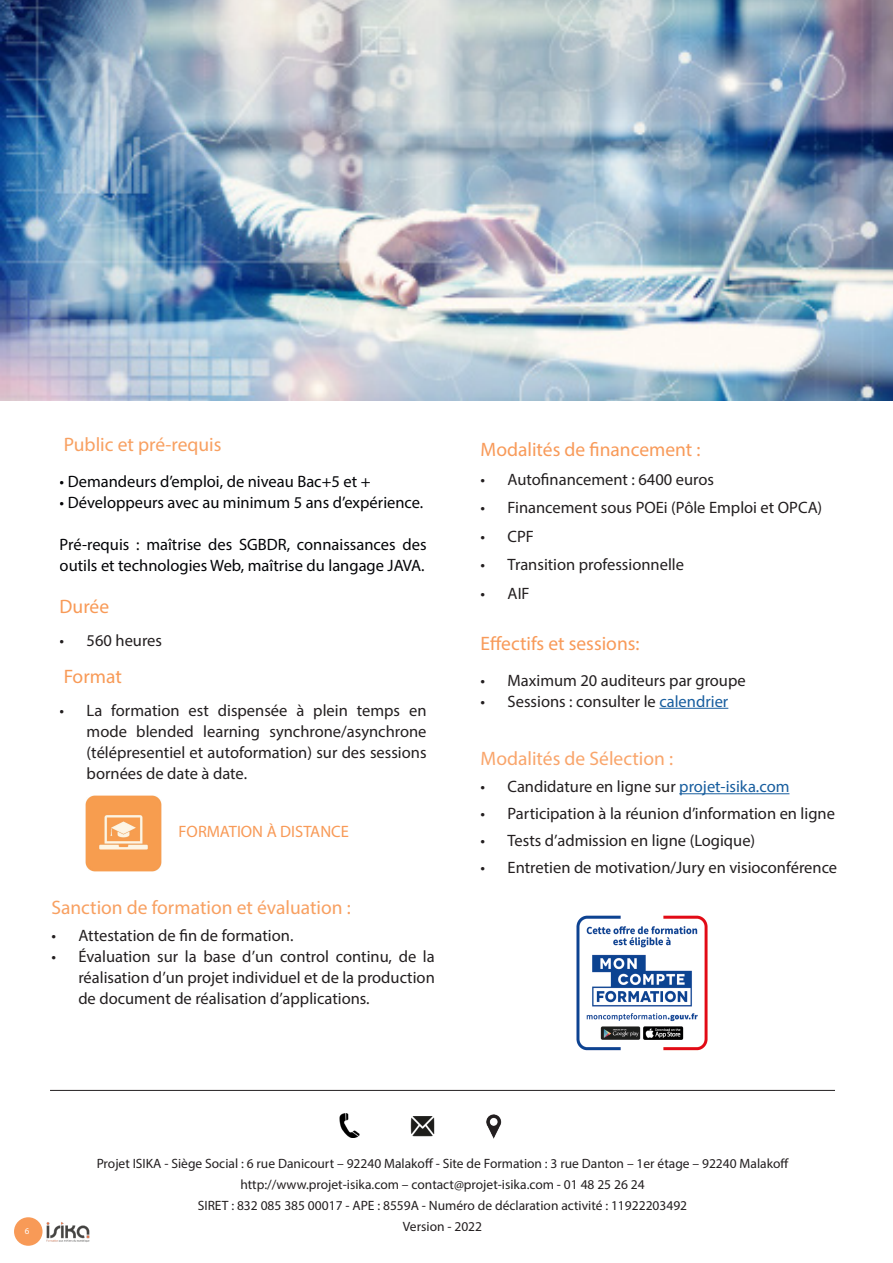
<style>
.page{position:relative;width:893px;height:1263px;background:#fff}
.page>*{position:absolute;margin:0;border:0;box-sizing:border-box;transform-origin:0 0}
.t1{font:19.5px "Myriad Pro";color:#f8a061}
.t2{font:19.5px "Myriad Pro";color:#f89a59}
.t3{font:19.5px "Myriad Pro";color:#f9a56b}
.Titre_Module{font:19.5px "Myriad Pro";color:#f89a57}
.t4{font:16.5px/21px "Myriad Pro";color:#231f20;text-align:justify}
.t5{font:16.5px/21px "Myriad Pro";color:#030407}
.t6{font:16.5px "Myriad Pro";color:#f89a57}
.t7{font:13.5px "Myriad Pro";color:#231f20}
.t8{font:9px "Myriad Pro";color:#fff}
.s1{color:#175d9e}
</style>
<div class="page">
<img style="left:0;top:0;width:893px;height:400px">
<hr style="left:659px;top:708px;width:69px;height:1px;background:#175d9e">
<hr style="left:679px;top:793px;width:110px;height:1px;background:#175d9e">
<img style="left:576px;top:915px;width:132px;height:136px">
<img style="left:86px;top:796px;width:75px;height:75px">
<div style="left:14px;top:1217px;width:29px;height:29px;background:#f89a57;border-radius:50%"></div>
<img style="left:46px;top:1222px;width:44px;height:20px">
<hr style="left:50px;top:1090px;width:785px;height:1px;background:#231f20">
<img style="left:410px;top:1116px;width:25px;height:21px">
<img style="left:339px;top:1113px;width:21px;height:24px">
<img style="left:486px;top:1114px;width:16px;height:25px">
<p class="t1" style="left:64px;top:432px;width:159px">Public et pré-requis</p>
<p class="t5" style="left:60px;top:470px;width:312px">• Demandeurs d’emploi, de niveau Bac+5 et +</p>
<p class="t5" style="left:60px;top:491px;width:365px">• Développeurs avec au minimum 5 ans d’expérience.</p>
<p class="t5" style="left:60px;top:533px;width:368px">Pré-requis : maîtrise des SGBDR, connaissances des outils et technologies Web, maîtrise du langage JAVA.</p>
<p class="Titre_Module" style="left:60px;top:594px;width:51px">Durée</p>
<p class="t4" style="left:60px;top:629px;width:104px">• 560 heures</p>
<p class="Titre_Module" style="left:64px;top:664px;width:60px">Format</p>
<p class="t4" style="left:87px;top:700px;width:341px;text-indent:-27px">• La formation est dispensée à plein temps en mode blended learning synchrone/asynchrone (télépresentiel et autoformation) sur des sessions bornées de date à date.</p>
<p class="t6" style="left:179px;top:821px;width:172px">FORMATION À DISTANCE</p>
<p class="t1" style="left:51px;top:895px;width:301px">Sanction de formation et évaluation :</p>
<p class="t4" style="left:51px;top:924px;width:244px">• Attestation de fin de formation.</p>
<p class="t4" style="left:78px;top:945px;width:358px;text-indent:-27px">• Évaluation sur la base d’un control continu, de la réalisation d’un projet individuel et de la production de document de réalisation d’applications.</p>
<p class="t2" style="left:481px;top:437px;width:221px">Modalités de financement :</p>
<p class="t4" style="left:481px;top:468px;width:235px">• Autofinancement : 6400 euros</p>
<p class="t4" style="left:481px;top:497px;width:343px">• Financement sous POEi (Pôle Emploi et OPCA)</p>
<p class="t4" style="left:481px;top:525px;width:55px">• CPF</p>
<p class="t4" style="left:481px;top:554px;width:205px">• Transition professionnelle</p>
<p class="t4" style="left:481px;top:582px;width:51px">• AIF</p>
<p class="t2" style="left:481px;top:631px;width:161px">Effectifs et sessions:</p>
<p class="t4" style="left:481px;top:669px;width:267px">• Maximum 20 auditeurs par groupe</p>
<p class="t4" style="left:481px;top:690px;width:249px">• Sessions : consulter le <span class="s1">calendrier</span></p>
<p class="t3" style="left:481px;top:746px;width:194px">Modalités de Sélection :</p>
<p class="t4" style="left:481px;top:776px;width:310px">• Candidature en ligne sur <span class="s1">projet-isika.com</span></p>
<p class="t4" style="left:481px;top:803px;width:356px">• Participation à la réunion d’information en ligne</p>
<p class="t4" style="left:481px;top:830px;width:276px">• Tests d’admission en ligne (Logique)</p>
<p class="t4" style="left:481px;top:857px;width:358px">• Entretien de motivation/Jury en visioconférence</p>
<p class="t8" style="left:25px;top:1226px;width:6px">6</p>
<p class="t7" style="left:97px;top:1155px;width:694px">Projet ISIKA - Siège Social : 6 rue Danicourt – 92240 Malakoff - Site de Formation : 3 rue Danton – 1er étage – 92240 Malakoff</p>
<p class="t7" style="left:240px;top:1176px;width:406px">http://www.projet-isika.com – contact@projet-isika.com - 01 48 25 26 24</p>
<p class="t7" style="left:198px;top:1197px;width:491px">SIRET : 832 085 385 00017 - APE : 8559A - Numéro de déclaration activité : 11922203492</p>
<p class="t7" style="left:403px;top:1218px;width:81px">Version - 2022</p>
</div>
